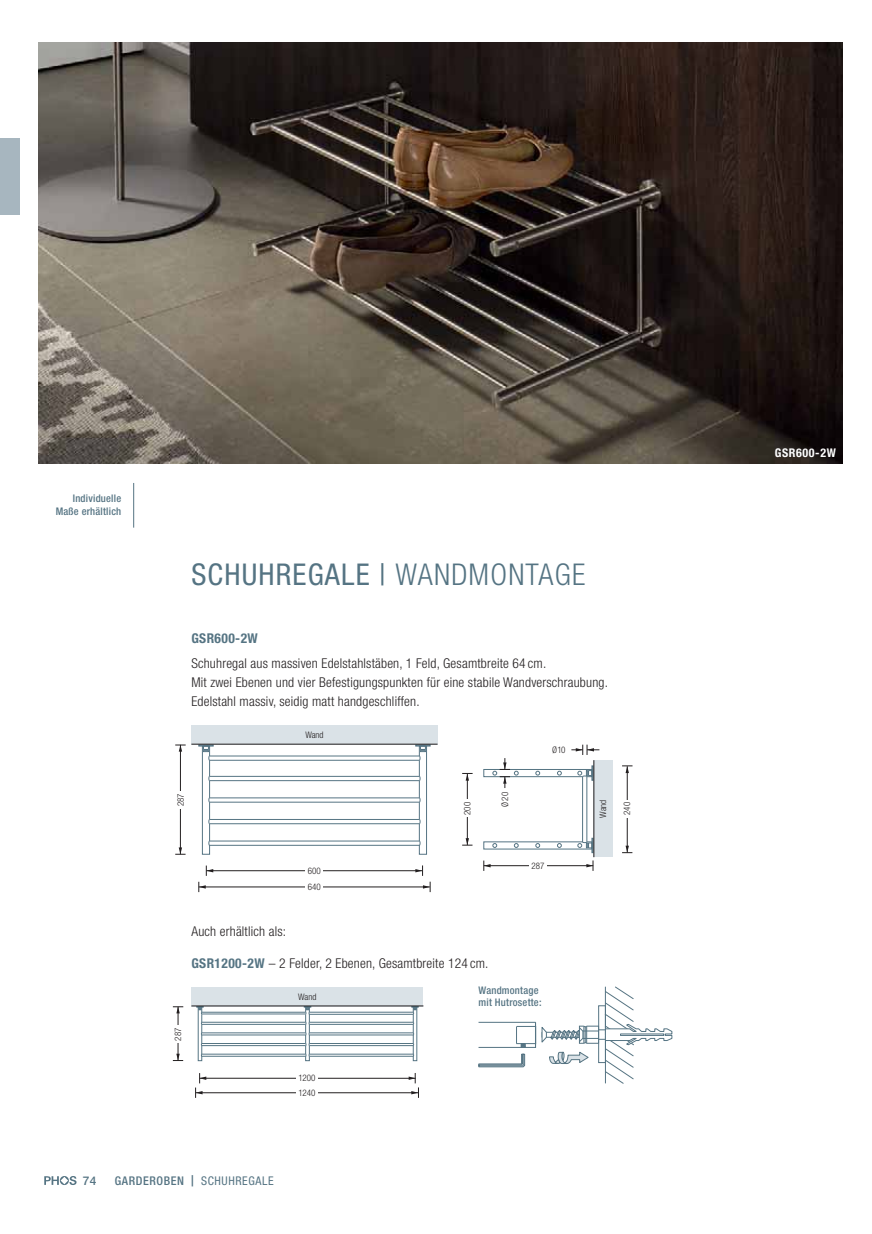
<style>
.page{position:relative;width:872px;height:1234px;background:#fff}
.page>*{position:absolute;margin:0;border:0;box-sizing:border-box;transform-origin:0 0}
.t1{font:condensed 30px "Helvetica Neue LT Std";letter-spacing:.04em;color:#557483}
.t2{font:300 condensed 13.5px/19.2px "Helvetica Neue LT Std";letter-spacing:.015em;color:#231f20}
.t3{font:700 condensed 13.5px "Helvetica Neue LT Std";letter-spacing:.03em;color:#557483}
.t4{font:condensed 12px "Helvetica Neue LT Std";letter-spacing:.05em;color:#557483}
.t5{font:700 condensed 12px "Helvetica Neue LT Std";letter-spacing:.05em;color:#fff}
.t6{font:500 12px "Helvetica Neue LT Std";color:#557483}
.t7{font:500 condensed 10.5px/12.8px "Helvetica Neue LT Std";letter-spacing:.02em;color:#557483;text-align:right}
.t8{font:300 condensed 9px/14.7px "Helvetica Neue LT Std";color:#231f20}
.s1{font-weight:300}
.s2{font-weight:700;color:#557483}
.s3{font-weight:500}
.s4{font-weight:500;font-stretch:normal;font-size:11.25px}
</style>
<div class="page">
<img style="left:38px;top:43px;width:804px;height:420px">
<svg style="left:542px;top:986px;width:130px;height:97px"></svg>
<svg style="left:478px;top:1021px;width:58px;height:26px"></svg>
<svg style="left:478px;top:1053px;width:47px;height:14px"></svg>
<div style="left:191px;top:725px;width:246px;height:19px;background:#dae2e7"></div>
<hr style="left:199px;top:886px;width:231px;height:1px;background:#231f20">
<svg style="left:198px;top:881px;width:8px;height:10px"></svg>
<svg style="left:423px;top:881px;width:8px;height:10px"></svg>
<hr style="left:206px;top:870px;width:216px;height:1px;background:#231f20">
<svg style="left:206px;top:865px;width:7px;height:10px"></svg>
<svg style="left:415px;top:865px;width:8px;height:10px"></svg>
<div style="left:306px;top:883px;width:17px;height:7px;background:#fff"></div>
<div style="left:305px;top:867px;width:18px;height:6px;background:#fff"></div>
<hr style="left:180px;top:744px;width:1px;height:110px;background:#231f20">
<svg style="left:175px;top:847px;width:10px;height:7px"></svg>
<svg style="left:175px;top:744px;width:11px;height:7px"></svg>
<div style="left:177px;top:791px;width:7px;height:17px;background:#fff"></div>
<svg style="left:198px;top:744px;width:232px;height:110px"></svg>
<hr style="left:191px;top:743px;width:246px;height:1px;background:#231f20">
<div style="left:191px;top:986px;width:232px;height:20px;background:#dae2e7"></div>
<hr style="left:200px;top:1077px;width:215px;height:1px;background:#231f20">
<hr style="left:196px;top:1092px;width:222px;height:1px;background:#231f20">
<svg style="left:195px;top:1073px;width:11px;height:24px"></svg>
<svg style="left:409px;top:1073px;width:10px;height:24px"></svg>
<div style="left:296px;top:1074px;width:21px;height:7px;background:#fff"></div>
<div style="left:296px;top:1089px;width:21px;height:6px;background:#fff"></div>
<hr style="left:178px;top:1006px;width:1px;height:54px;background:#231f20">
<svg style="left:176px;top:1053px;width:4px;height:7px"></svg>
<svg style="left:173px;top:1006px;width:10px;height:7px"></svg>
<div style="left:175px;top:1025px;width:6px;height:17px;background:#fff"></div>
<svg style="left:196px;top:1006px;width:223px;height:55px"></svg>
<hr style="left:191px;top:1005px;width:232px;height:1px;background:#231f20">
<hr style="left:627px;top:766px;width:1px;height:86px;background:#231f20">
<svg style="left:622px;top:845px;width:10px;height:8px"></svg>
<svg style="left:622px;top:765px;width:10px;height:7px"></svg>
<div style="left:624px;top:799px;width:6px;height:18px;background:#fff"></div>
<div style="left:593px;top:760px;width:19px;height:97px;background:#dae2e7"></div>
<hr style="left:484px;top:865px;width:109px;height:1px;background:#231f20">
<svg style="left:483px;top:860px;width:7px;height:10px"></svg>
<svg style="left:586px;top:860px;width:8px;height:10px"></svg>
<hr style="left:467px;top:773px;width:1px;height:71px;background:#231f20">
<svg style="left:462px;top:838px;width:10px;height:7px"></svg>
<svg style="left:462px;top:773px;width:10px;height:7px"></svg>
<div style="left:529px;top:862px;width:17px;height:7px;background:#fff"></div>
<div style="left:464px;top:799px;width:6px;height:17px;background:#fff"></div>
<hr style="left:593px;top:760px;width:1px;height:97px;background:#231f20">
<svg style="left:483px;top:744px;width:116px;height:108px"></svg>
<hr style="left:133px;top:483px;width:1px;height:44px;background:#557483">
<svg style="left:44px;top:1176px;width:33px;height:8px"></svg>
<div style="left:0;top:138px;width:19px;height:77px;background:#a7b6bf"></div>
<p class="t7" style="left:56px;top:493px;width:67px">Individuelle<br>Maße erhältlich</p>
<h1 class="t1" style="left:191px;top:563px;width:395px">SCHUHREGALE | <span class="s1">WANDMONTAGE</span></h1>
<p class="t3" style="left:191px;top:629px;width:68px">GSR600-2W</p>
<p class="t2" style="left:191px;top:655px;width:418px">Schuhregal aus massiven Edelstahlstäben, 1 Feld, Gesamtbreite 64 cm.<br>Mit zwei Ebenen und vier Befestigungspunkten für eine stabile Wandverschraubung.<br>Edelstahl massiv, seidig matt handgeschliffen.</p>
<p class="t8" style="left:174px;top:806px;width:14px;rotate:-90deg">287</p>
<p class="t8" style="left:305px;top:728px;width:20px">Wand</p>
<p class="t8" style="left:461px;top:814px;width:14px;rotate:-90deg">200</p>
<p class="t8" style="left:499px;top:807px;width:17px;rotate:-90deg">Ø 20</p>
<p class="t8" style="left:552px;top:743px;width:15px">Ø 10</p>
<p class="t8" style="left:308px;top:864px;width:14px">600</p>
<p class="t8" style="left:308px;top:880px;width:14px">640</p>
<p class="t8" style="left:531px;top:859px;width:14px">287</p>
<p class="t8" style="left:172px;top:1040px;width:14px;rotate:-90deg">287</p>
<p class="t2" style="left:191px;top:923px;width:96px">Auch erhältlich als:</p>
<p class="t2" style="left:191px;top:955px;width:298px"><span class="s2">GSR1200-2W</span> – 2 Felder, 2 Ebenen, Gesamtbreite 124 cm.</p>
<p class="t8" style="left:298px;top:990px;width:20px">Wand</p>
<p class="t7" style="left:478px;top:984px;width:65px;text-align:left">Wandmontage mit Hutrosette:</p>
<p class="t8" style="left:298px;top:1071px;width:18px">1200<br>1240</p>
<p class="t8" style="left:596px;top:817px;width:20px;rotate:-90deg">Wand</p>
<p class="t8" style="left:621px;top:814px;width:14px;rotate:-90deg">240</p>
<p class="t6" style="left:83px;top:1173px;width:15px">74</p>
<p class="t4" style="left:115px;top:1176px;width:160px"><span class="s3">GARDEROBEN</span> <span class="s4">|</span> SCHUHREGALE</p>
<p class="t5" style="left:775px;top:446px;width:62px">GSR600-2W</p>
</div>
